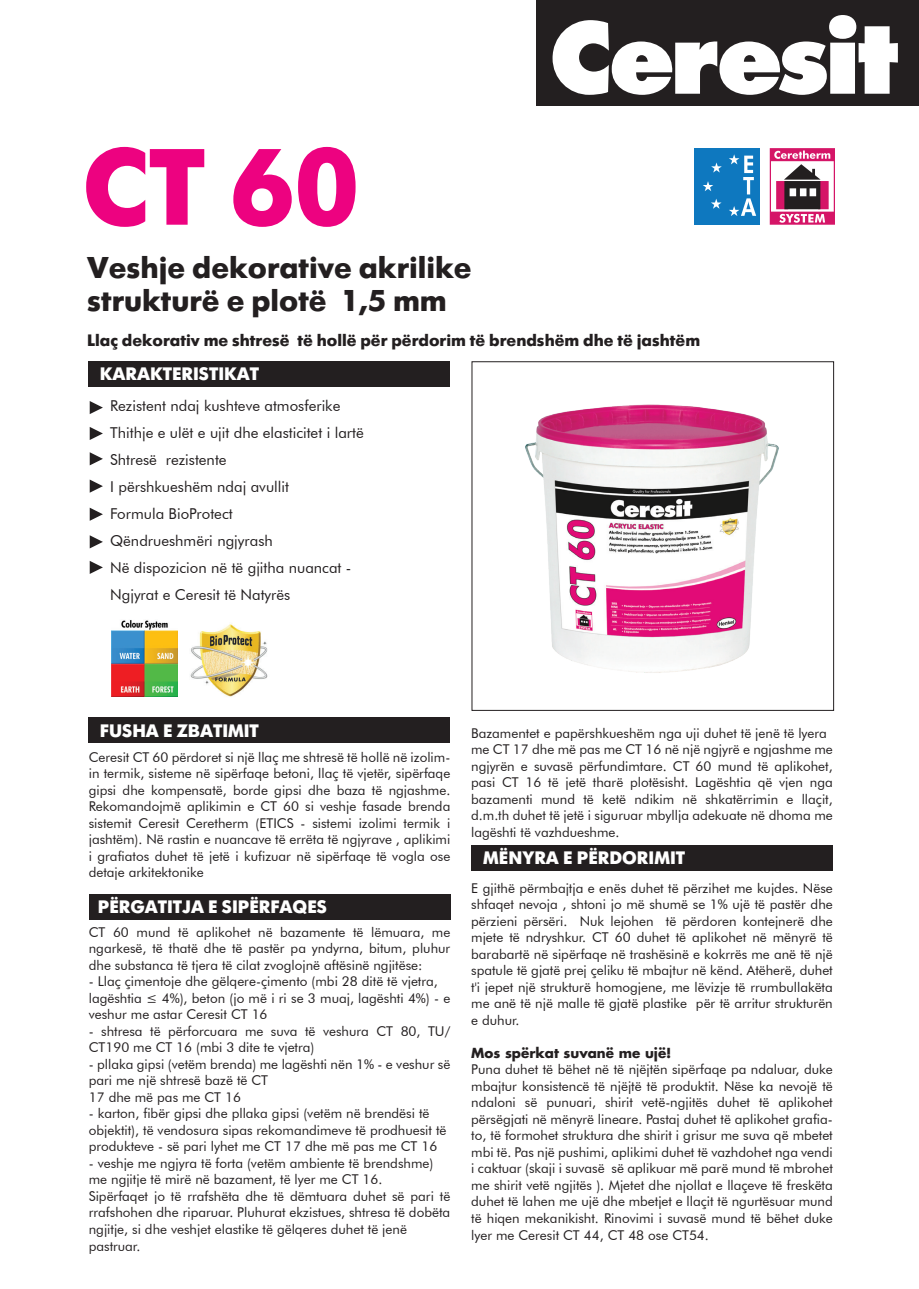
<style>
.page{position:relative;width:919px;height:1289px;background:#fff}
.page>*{position:absolute;margin:0;border:0;box-sizing:border-box;transform-origin:0 0}
.t1{font:700 108px "Futuris TT";color:#ed0280}
.t2{font:700 30px/33px "Futura Futuris";color:#231f20}
.t3{font:700 18px "Futura Futuris";color:#fff}
.t4{font:700 16.5px "Futura Futuris";color:#231f20}
.t5{font:15px/27px "Futura BT";color:#231f20}
.t6{font:13.5px/16.5px "Futura BT";color:#231f20}
.t7{font:700 13.5px "Futura";color:#231f20}
</style>
<div class="page">
<img style="left:525px;top:404px;width:254px;height:269px">
<div style="left:88px;top:361px;width:361px;height:25px;background:#231f20"></div>
<div style="left:536px;top:0;width:382px;height:105px;background:#231f20"></div>
<svg style="left:552px;top:15px;width:345px;height:80px"></svg>
<div style="left:88px;top:717px;width:361px;height:25px;background:#231f20"></div>
<svg style="left:90px;top:479px;width:13px;height:13px"></svg>
<svg style="left:90px;top:561px;width:13px;height:13px"></svg>
<svg style="left:90px;top:508px;width:13px;height:13px"></svg>
<svg style="left:90px;top:535px;width:13px;height:13px"></svg>
<svg style="left:90px;top:452px;width:13px;height:13px"></svg>
<svg style="left:90px;top:401px;width:13px;height:13px"></svg>
<svg style="left:90px;top:427px;width:13px;height:13px"></svg>
<div style="left:89px;top:894px;width:361px;height:26px;background:#231f20"></div>
<div style="left:471px;top:845px;width:361px;height:25px;background:#231f20"></div>
<svg style="left:769px;top:148px;width:65px;height:77px"></svg>
<div style="left:694px;top:148px;width:65px;height:77px;background:#0e78bf"></div>
<svg style="left:711px;top:162px;width:10px;height:11px"></svg>
<svg style="left:703px;top:181px;width:10px;height:10px"></svg>
<svg style="left:711px;top:199px;width:10px;height:10px"></svg>
<svg style="left:729px;top:154px;width:27px;height:62px"></svg>
<img style="left:190px;top:624px;width:78px;height:73px">
<img style="left:111px;top:620px;width:66px;height:76px">
<h1 class="t1" style="left:83px;top:123px;width:278px">CT 60</h1>
<h2 class="t2" style="left:87px;top:252px;width:386px">Veshje dekorative akrilike strukturë e plotë 1,5 mm</h2>
<p class="t4" style="left:87px;top:331px;width:614px">Llaç dekorativ me shtresë të hollë për përdorim të brendshëm dhe të jashtëm</p>
<h3 class="t3" style="left:100px;top:363px;width:161px">KARAKTERISTIKAT</h3>
<p class="t5" style="left:110px;top:392px;width:255px">Rezistent ndaj kushteve atmosferike<br>Thithje e ulët e ujit dhe elasticitet i lartë<br>Shtresë rezistente<br>I përshkueshëm ndaj avullit<br>Formula BioProtect<br>Qëndrueshmëri ngjyrash<br>Në dispozicion në të gjitha nuancat -<br>Ngjyrat e Ceresit të Natyrës</p>
<h3 class="t3" style="left:100px;top:719px;width:160px">FUSHA E ZBATIMIT</h3>
<p class="t6" style="left:89px;top:748px;width:363px;text-align:justify">Ceresit CT 60 përdoret si një llaç me shtresë të hollë në izolim&shy;in termik, sisteme në sipërfaqe betoni, llaç të vjetër, sipërfaqe gipsi dhe kompensatë, borde gipsi dhe baza të ngjashme.<br>Rekomandojmë aplikimin e CT 60 si veshje fasade brenda sistemit Ceresit Ceretherm (ETICS - sistemi izolimi termik i jashtëm). Në rastin e nuancave të errëta të ngjyrave , aplikimi i grafiatos duhet të jetë i kufizuar në sipërfaqe të vogla ose detaje arkitektonike</p>
<h3 class="t3" style="left:98px;top:896px;width:230px">PËRGATITJA E SIPËRFAQES</h3>
<p class="t6" style="left:89px;top:923px;width:363px;text-align:justify">CT 60 mund të aplikohet në bazamente të lëmuara, me ngarkesë, të thatë dhe të pastër pa yndyrna, bitum, pluhur dhe substanca të tjera të cilat zvoglojnë aftësinë ngjitëse:</p>
<p class="t6" style="left:89px;top:973px;width:363px">- Llaç çimentoje dhe gëlqere-çimento (mbi 28 ditë të vjetra, lagështia ≤ 4%), beton (jo më i ri se 3 muaj, lagështi 4%) - e veshur me astar Ceresit CT 16</p>
<p class="t6" style="left:89px;top:1022px;width:363px">- shtresa të përforcuara me suva të veshura CT 80, TU/<br>CT190 me CT 16 (mbi 3 dite te vjetra)</p>
<p class="t6" style="left:89px;top:1055px;width:363px">- pllaka gipsi (vetëm brenda) me lagështi nën 1% - e veshur së pari me një shtresë bazë të CT<br>17 dhe më pas me CT 16</p>
<p class="t6" style="left:89px;top:1105px;width:359px">- karton, fibër gipsi dhe pllaka gipsi (vetëm në brendësi të objektit), të vendosura sipas rekomandimeve të prodhuesit të produkteve - së pari lyhet me CT 17 dhe më pas me CT 16</p>
<p class="t6" style="left:89px;top:1154px;width:363px">- veshje me ngjyra të forta (vetëm ambiente të brendshme) me ngjitje të mirë në bazament, të lyer me CT 16.<br>Sipërfaqet jo të rrafshëta dhe të dëmtuara duhet së pari të rrafshohen dhe riparuar. Pluhurat ekzistues, shtresa të dobëta ngjitje, si dhe veshjet elastike të gëlqeres duhet të jenë pastruar.</p>
<p class="t6" style="left:471px;top:724px;width:363px">Bazamentet e papërshkueshëm nga uji duhet të jenë të lyera me CT 17 dhe më pas me CT 16 në një ngjyrë e ngjashme me ngjyrën e suvasë përfundimtare. CT 60 mund të aplikohet, pasi CT 16 të jetë tharë plotësisht. Lagështia që vjen nga bazamenti mund të ketë ndikim në shkatërrimin e llaçit, d.m.th duhet të jetë i siguruar mbyllja adekuate në dhoma me lagështi të vazhdueshme.</p>
<h3 class="t3" style="left:483px;top:846px;width:203px">MËNYRA E PËRDORIMIT</h3>
<p class="t6" style="left:471px;top:879px;width:363px;text-align:justify">E gjithë përmbajtja e enës duhet të përzihet me kujdes. Nëse shfaqet nevoja , shtoni jo më shumë se 1% ujë të pastër dhe përzieni përsëri. Nuk lejohen të përdoren kontejnerë dhe mjete të ndryshkur. CT 60 duhet të aplikohet në mënyrë të barabartë në sipërfaqe në trashësinë e kokrrës me anë të një spatule të gjatë prej çeliku të mbajtur në kënd. Atëherë, duhet t'i jepet një strukturë homogjene, me lëvizje të rrumbullakëta me anë të një malle të gjatë plastike për të arritur strukturën e duhur.</p>
<p class="t7" style="left:471px;top:1043px;width:202px">Mos spërkat suvanë me ujë!</p>
<p class="t6" style="left:471px;top:1061px;width:363px;text-align:justify">Puna duhet të bëhet në të njëjtën sipërfaqe pa ndaluar, duke mbajtur konsistencë të njëjtë të produktit. Nëse ka nevojë të ndaloni së punuari, shirit vetë-ngjitës duhet të aplikohet përsëgjati në mënyrë lineare. Pastaj duhet të aplikohet grafia&shy;to, të formohet struktura dhe shirit i grisur me suva që mbetet mbi të. Pas një pushimi, aplikimi duhet të vazhdohet nga vendi i caktuar (skaji i suvasë së aplikuar më parë mund të mbrohet me shirit vetë ngjitës ). Mjetet dhe njollat e llaçeve të freskëta duhet të lahen me ujë dhe mbetjet e llaçit të ngurtësuar mund të hiqen mekanikisht. Rinovimi i suvasë mund të bëhet duke lyer me Ceresit CT 44, CT 48 ose CT54.</p>
</div>
